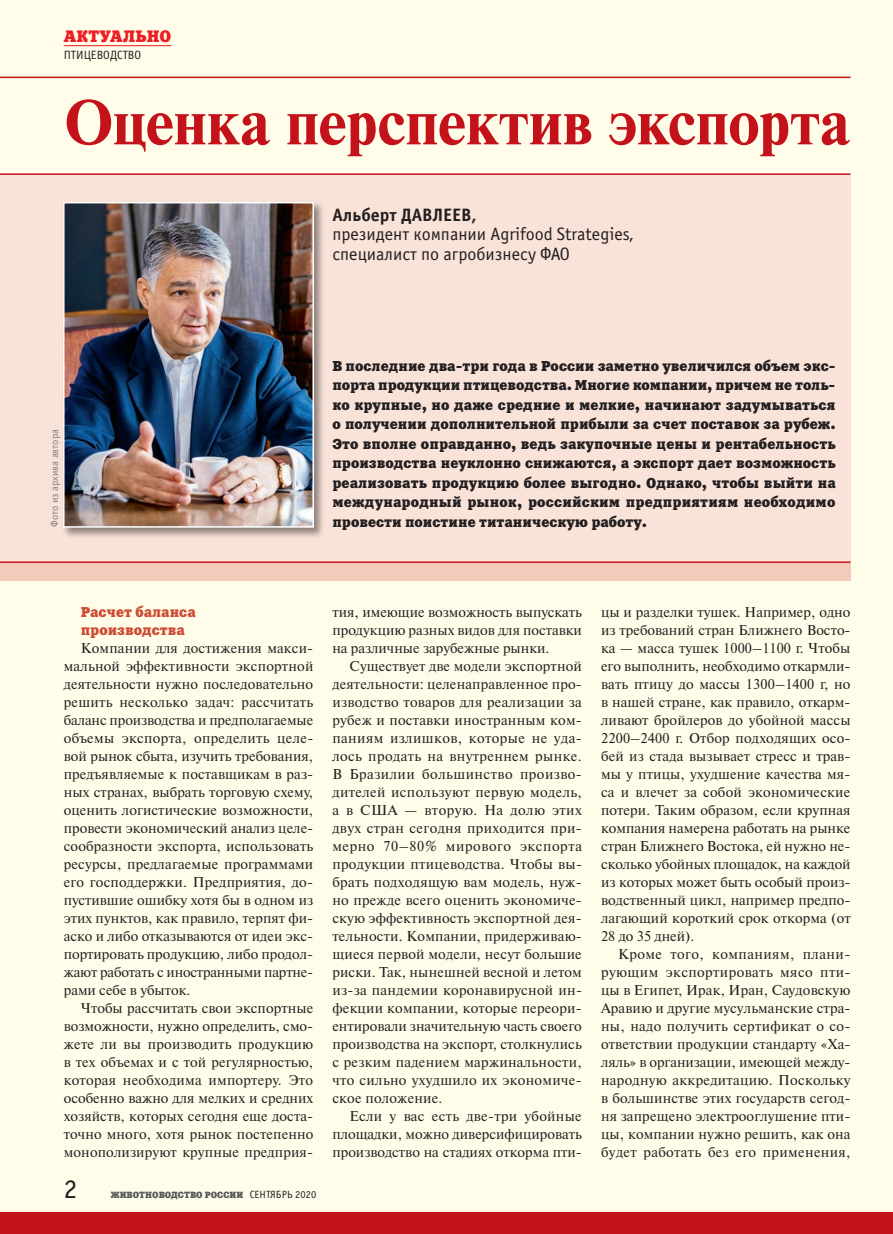
<style>
.page{position:relative;width:893px;height:1234px;background:#fff}
.page>*{position:absolute;margin:0;border:0;box-sizing:border-box;transform-origin:0 0}
.t1{font:700 63px "Newton C";letter-spacing:-.005em;color:#c4121a}
.t2{font:27px "Officina Sans C";color:#231f20}
.t3{font:18px/19.5px "Officina Sans C";color:#231f20}
.t4{font:700 18px "Officina Sans C";color:#231f20}
.t5{font:16.5px "Xenia C";letter-spacing:.01em;color:#ee1d23}
.t6{font:14.25px/18px "Newton C";letter-spacing:.005em;color:#231f20;text-align:justify}
.t7{font:14.25px/19.5px "Xenia C";color:#231f20;text-align:justify}
.t8{font:14.25px/18px "Xenia C";color:#ce4c34}
.t9{font:12px "Officina Sans C";color:#231f20}
.t10{font:10.5px "Officina Sans C";color:#808285}
.t11{font:9px "Xenia C";color:#57585a}
.s1{font-family:"Officina Sans C";font-size:10.5px;color:#231f20}
</style>
<div class="page">
<div style="left:0;top:0;width:893px;height:1233px;background:#fffde9"></div>
<hr style="left:64px;top:45px;width:108px;height:1px;background:#ee1d23">
<div style="left:0;top:174px;width:850px;height:389px;background:#f9e3d9"></div>
<div style="left:0;top:1212px;width:893px;height:21px;background:#c4121a"></div>
<div style="left:0;top:563px;width:850px;height:18px;background:#f2cbba"></div>
<hr style="left:0;top:561px;width:850px;height:2px;background:#c4121a">
<hr style="left:0;top:77px;width:850px;height:1px;background:#c4121a">
<hr style="left:0;top:173px;width:850px;height:2px;background:#c4121a">
<div style="left:61px;top:200px;width:264px;height:338px;background:#231f20;opacity:.5"></div>
<img style="left:66px;top:205px;width:245px;height:319px">
<div style="left:63px;top:202px;width:251px;height:325px;border:2px solid #fff"></div>
<p class="t5" style="left:64px;top:26px;width:109px">АКТУАЛЬНО</p>
<p class="t9" style="left:64px;top:48px;width:79px">ПТИЦЕВОДСТВО</p>
<h1 class="t1" style="left:64px;top:87px;width:788px">Оценка перспектив экспорта</h1>
<p class="t4" style="left:332px;top:204px;width:146px">Альберт ДАВЛЕЕВ,</p>
<p class="t3" style="left:332px;top:224px;width:302px">президент компании Agrifood Strategies, специалист по агробизнесу ФАО</p>
<p class="t10" style="left:49px;top:527px;width:99px;rotate:-90deg">Фото из архива автора</p>
<p class="t7" style="left:332px;top:356px;width:505px">В последние два-три года в России заметно увеличился объем экс&shy;порта продукции птицеводства. Многие компании, причем не толь&shy;ко крупные, но даже средние и мелкие, начинают задумываться о получении дополнительной прибыли за счет поставок за рубеж.<br>Это вполне оправданно, ведь закупочные цены и рентабельность производства неуклонно снижаются, а экспорт дает возможность реализовать продукцию более выгодно. Однако, чтобы выйти на международный рынок, российским предприятиям необходимо провести поистине титаническую работу.</p>
<p class="t8" style="left:81px;top:603px;width:117px">Расчет баланса производства</p>
<p class="t6" style="left:64px;top:639px;width:251px;text-indent:17px">Компании для достижения макси‑ мальной эффективности экспортной деятельности нужно последовательно решить несколько задач: рассчитать баланс производства и предполагаемые объемы экспорта, определить целе‑ вой рынок сбыта, изучить требования, предъявляемые к поставщикам в раз‑ ных странах, выбрать торговую схему, оценить логистические возможности, провести экономический анализ целе‑ сообразности экспорта, использовать ресурсы, предлагаемые программами его господдержки. Предприятия, до‑ пустившие ошибку хотя бы в одном из этих пунктов, как правило, терпят фи‑ аско и либо отказываются от идеи экс‑ портировать продукцию, либо продол‑ жают работать с иностранными партне‑ рами себе в убыток.</p>
<p class="t6" style="left:64px;top:999px;width:251px;text-indent:17px">Чтобы рассчитать свои экспортные возможности, нужно определить, смо‑ жете ли вы производить продукцию в тех объемах и с той регулярностью, которая необходима импортеру. Это особенно важно для мелких и средних хозяйств, которых сегодня еще доста‑ точно много, хотя рынок постепенно монополизируют крупные предприя‑</p>
<h2 class="t2" style="left:64px;top:1174px;width:15px">2</h2>
<p class="t11" style="left:111px;top:1188px;width:207px">ЖИВОТНОВОДСТВО РОССИИ <span class="s1">СЕНТЯБРЬ 2020</span></p>
<p class="t6" style="left:332px;top:603px;width:251px">тия, имеющие возможность выпускать продукцию разных видов для поставки на различные зарубежные рынки.</p>
<p class="t6" style="left:332px;top:657px;width:251px;text-indent:17px">Существует две модели экспортной деятельности: целенаправленное про‑ изводство товаров для реализации за рубеж и поставки иностранным ком‑ паниям излишков, которые не уда‑ лось продать на внутреннем рынке.<br>В Бразилии большинство произво‑ дителей используют первую модель, а в США — вторую. На долю этих двух стран сегодня приходится при‑ мерно 70–80% мирового экспорта продукции птицеводства. Чтобы вы‑ брать подходящую вам модель, нуж‑ но прежде всего оценить экономиче‑ скую эффективность экспортной дея‑ тельности. Компании, придерживаю‑ щиеся первой модели, несут большие риски. Так, нынешней весной и летом из‑за пандемии коронавирусной ин‑ фекции компании, которые переори‑ ентировали значительную часть своего производства на экспорт, столкнулись с резким падением маржинальности, что сильно ухудшило их экономиче‑ ское положение.</p>
<p class="t6" style="left:332px;top:1107px;width:251px;text-indent:17px">Если у вас есть две-три убойные площадки, можно диверсифицировать производство на стадиях откорма пти‑</p>
<p class="t6" style="left:601px;top:603px;width:251px;text-align:left">цы и разделки тушек. Например, одно из требований стран Ближнего Восто‑ ка — масса тушек 1000–1100 г. Чтобы его выполнить, необходимо откармли‑ вать птицу до массы 1300–1400 г, но в нашей стране, как правило, откарм&shy;ливают бройлеров до убойной массы 2200–2400 г. Отбор подходящих осо‑ бей из стада вызывает стресс и трав‑ мы у птицы, ухудшение качества мя‑ са и влечет за собой экономические потери. Таким образом, если крупная компания намерена работать на рынке стран Ближнего Востока, ей нужно не‑ сколько убойных площадок, на каждой из которых может быть особый произ‑ водственный цикл, например предпо‑ лагающий короткий срок откорма (от 28 до 35 дней).</p>
<p class="t6" style="left:601px;top:945px;width:251px;text-indent:17px">Кроме того, компаниям, плани‑ рующим экспортировать мясо пти‑ цы в Египет, Ирак, Иран, Саудовскую Аравию и другие мусульманские стра‑ ны, надо получить сертификат о со‑ ответствии продукции стандарту «Ха‑ ляль» в организации, имеющей между‑ народную аккредитацию. Поскольку в большинстве этих государств сегод‑ ня запрещено электрооглушение пти‑ цы, компании нужно решить, как она будет работать без его применения,</p>
</div>
